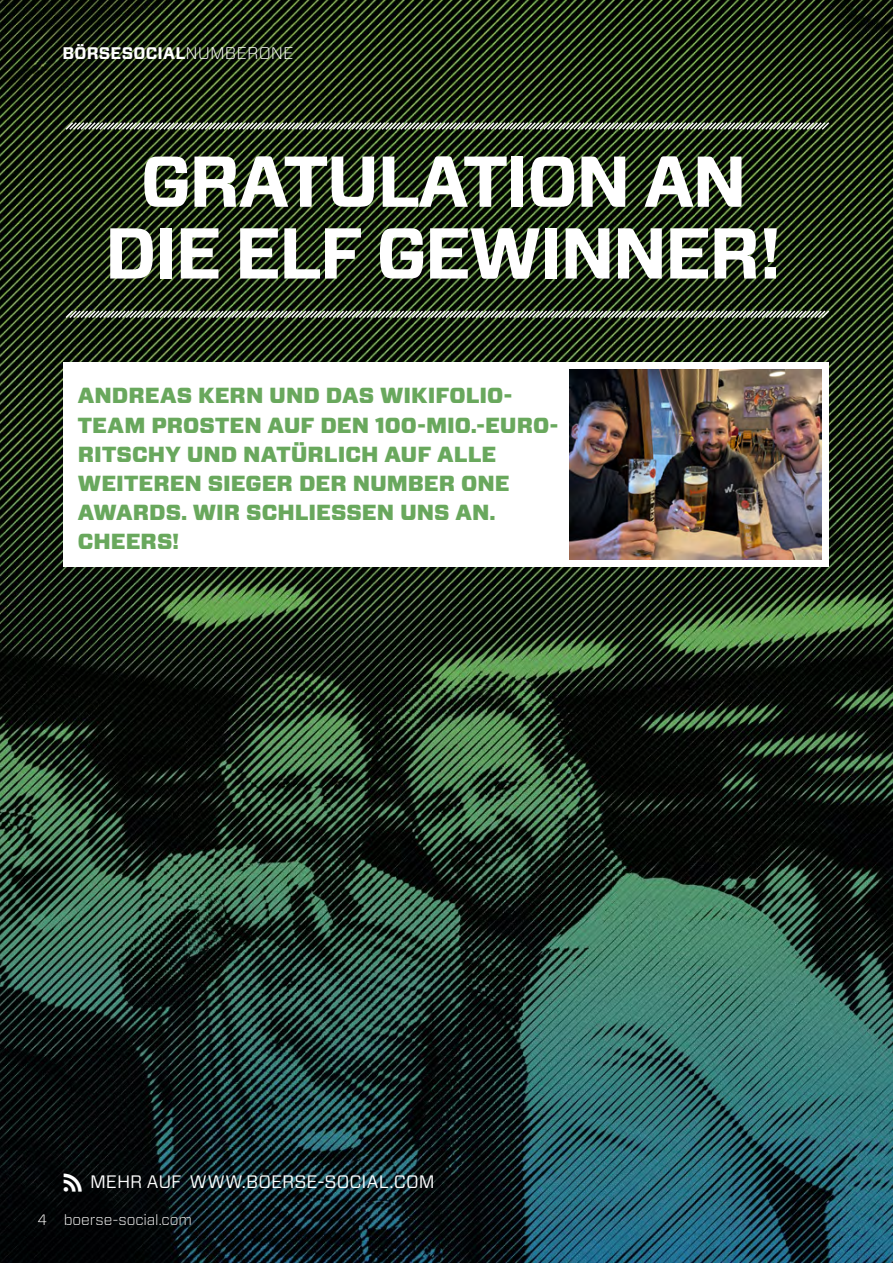
<style>
.page{position:relative;width:893px;height:1263px;background:#fff}
.page>*{position:absolute;margin:0;border:0;box-sizing:border-box;transform-origin:0 0}
.t1{font:700 71.7px/71.7px "Vitesse Sans";letter-spacing:-.03em;color:#fff;text-align:center}
.t2{font:900 21.75px/29.1px "Vitesse Sans";color:#69a85d}
.t3{font:18px "Vitesse Sans";letter-spacing:.005em;color:#fff}
.t4{font:700 16.8px "Vitesse Sans";letter-spacing:.015em;color:#fff}
.t5{font:300 15px "Vitesse Sans";letter-spacing:-.005em;color:#fff}
.s1{font-weight:300}
</style>
<div class="page">
<img style="left:0;top:0;width:893px;height:1263px">
<img style="left:64px;top:309px;width:767px;height:10px">
<img style="left:64px;top:121px;width:767px;height:10px">
<div style="left:64px;top:363px;width:765px;height:204px;background:#fff"></div>
<img style="left:570px;top:370px;width:252px;height:189px">
<svg style="left:64px;top:1174px;width:18px;height:18px"></svg>
<p class="t4" style="left:63px;top:41px;width:232px">BÖRSESOCIAL<span class="s1">NUMBERONE</span></p>
<h1 class="t1" style="left:105px;top:147px;width:679px">GRATULATION AN<br>DIE ELF GEWINNER!</h1>
<p class="t2" style="left:78px;top:382px;width:482px">ANDREAS KERN UND DAS WIKIFOLIO-<br>TEAM PROSTEN AUF DEN 100-MIO.-EURO-<br>RITSCHY UND NATÜRLICH AUF ALLE<br>WEITEREN SIEGER DER NUMBER ONE<br>AWARDS. WIR SCHLIESSEN UNS AN.<br>CHEERS!</p>
<p class="t3" style="left:90px;top:1169px;width:346px">MEHR AUF WWW.BOERSE-SOCIAL.COM</p>
<p class="t5" style="left:38px;top:1210px;width:156px">4 boerse-social.com</p>
</div>
